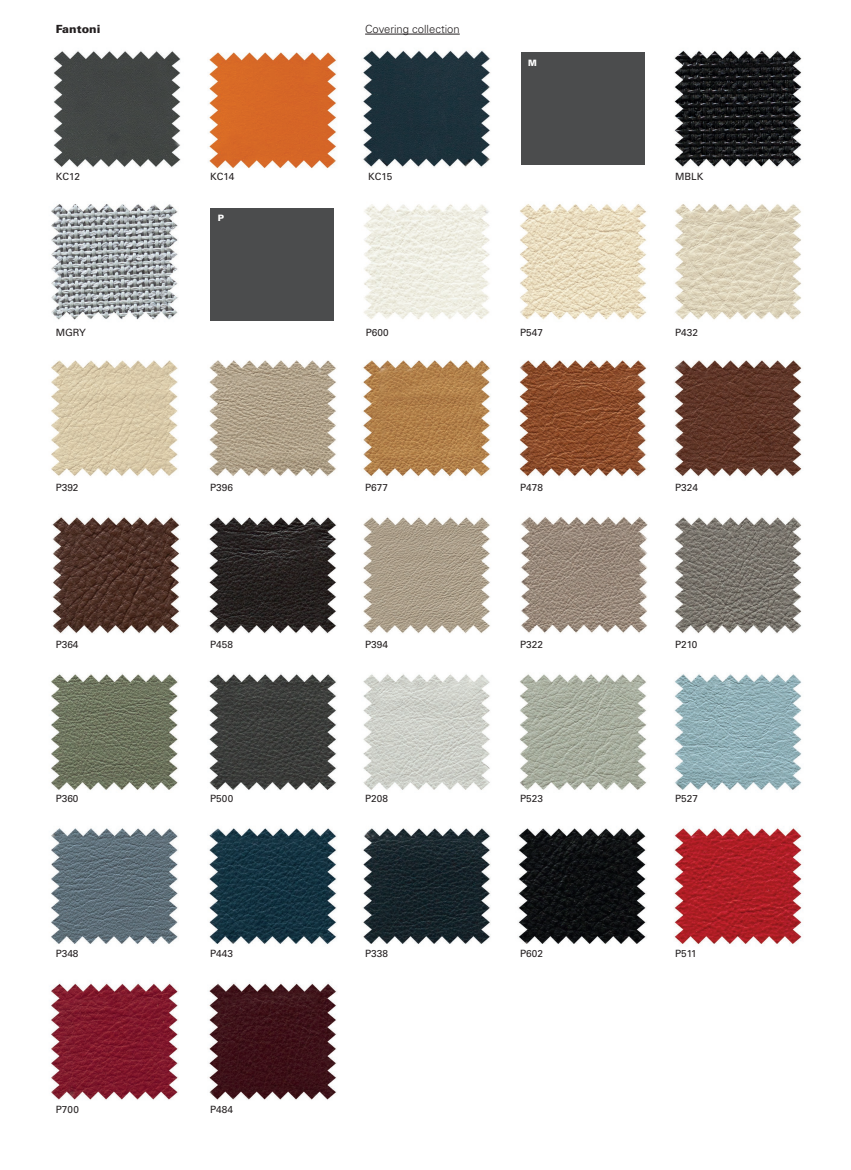
<style>
.page{position:relative;width:851px;height:1170px;background:#fff}
.page>*{position:absolute;margin:0;border:0;box-sizing:border-box;transform-origin:0 0}
.t1{font:300 11.25px "Univers LT Std";color:#231f20}
.t2{font:900 11.25px "Univers LT Std";color:#231f20}
.t3{font:10px "Univers LT Std";color:#231f20}
.t4{font:900 8.75px "Univers LT Std";color:#fff}
</style>
<div class="page">
<img style="left:51px;top:50px;width:752px;height:1050px">
<hr style="left:365px;top:34px;width:94px;height:1px;background:#231f20">
<div style="left:521px;top:53px;width:123px;height:112px;background:#4b4c4d"></div>
<div style="left:211px;top:208px;width:123px;height:113px;background:#4b4c4d"></div>
<p class="t2" style="left:56px;top:22px;width:46px">Fantoni</p>
<p class="t1" style="left:365px;top:22px;width:96px">Covering collection</p>
<p class="t4" style="left:528px;top:57px;width:10px">M</p>
<p class="t3" style="left:56px;top:171px;width:26px">KC12</p>
<p class="t3" style="left:210px;top:171px;width:26px">KC14</p>
<p class="t4" style="left:218px;top:213px;width:8px">P</p>
<p class="t3" style="left:368px;top:171px;width:26px">KC15</p>
<p class="t3" style="left:675px;top:171px;width:30px">MBLK</p>
<p class="t3" style="left:56px;top:326px;width:32px">MGRY</p>
<p class="t3" style="left:365px;top:326px;width:25px">P600</p>
<p class="t3" style="left:520px;top:326px;width:24px">P547</p>
<p class="t3" style="left:675px;top:326px;width:24px">P432</p>
<p class="t3" style="left:56px;top:481px;width:24px">P392</p>
<p class="t3" style="left:210px;top:481px;width:24px">P396</p>
<p class="t3" style="left:365px;top:481px;width:24px">P677</p>
<p class="t3" style="left:520px;top:481px;width:24px">P478</p>
<p class="t3" style="left:675px;top:481px;width:24px">P324</p>
<p class="t3" style="left:56px;top:638px;width:24px">P364</p>
<p class="t3" style="left:210px;top:638px;width:24px">P458</p>
<p class="t3" style="left:365px;top:638px;width:24px">P394</p>
<p class="t3" style="left:520px;top:638px;width:24px">P322</p>
<p class="t3" style="left:675px;top:638px;width:24px">P210</p>
<p class="t3" style="left:56px;top:792px;width:24px">P360</p>
<p class="t3" style="left:210px;top:792px;width:25px">P500</p>
<p class="t3" style="left:365px;top:792px;width:24px">P208</p>
<p class="t3" style="left:520px;top:792px;width:24px">P523</p>
<p class="t3" style="left:675px;top:792px;width:24px">P527</p>
<p class="t3" style="left:56px;top:947px;width:24px">P348</p>
<p class="t3" style="left:210px;top:947px;width:24px">P443</p>
<p class="t3" style="left:365px;top:947px;width:24px">P338</p>
<p class="t3" style="left:520px;top:947px;width:24px">P602</p>
<p class="t3" style="left:675px;top:947px;width:23px">P511</p>
<p class="t3" style="left:56px;top:1103px;width:25px">P700</p>
<p class="t3" style="left:210px;top:1103px;width:24px">P484</p>
</div>
